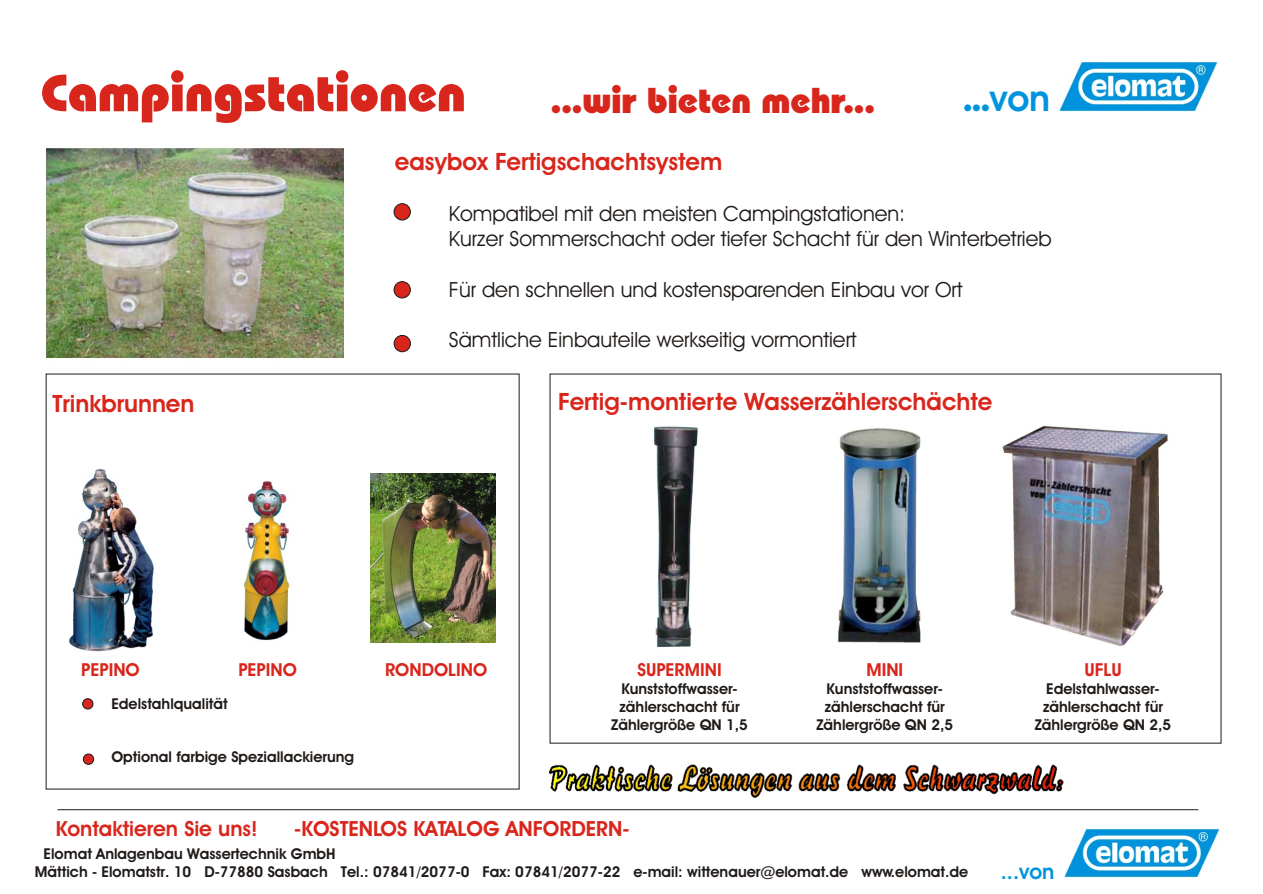
<style>
.page{position:relative;width:1263px;height:894px;background:#fff}
.page>*{position:absolute;margin:0;border:0;box-sizing:border-box;transform-origin:0 0}
.t1{font:52.5px "Bauhaus Hv BT";color:#d9261c}
.t2{font:36px "Bauhaus Hv BT";color:#d9261c}
.t3{font:30px "Bauhaus Hv BT";color:#0094de}
.t4{font:700 24px "Avant Garde Bk BT";color:#d9261c}
.t5{font:21px/25.2px "Avant Garde Bk BT";color:#1f1a17}
.t6{font:700 21px "Avant Garde Bk BT";color:#d9261c}
.t7{font:700 21px "Avant Garde Bk BT";color:#0094de}
.t8{font:700 18px "Avant Garde Bk BT";color:#d9261c}
.t9{font:700 15px/17.9px "Avant Garde Bk BT";color:#1f1a17;text-align:center}
.s1{font-family:"Avant Garde Bk BT";font-weight:700;font-size:36px}
</style>
<div class="page">
<img style="left:1059px;top:61px;width:159px;height:50px">
<img style="left:1064px;top:828px;width:156px;height:50px">
<img style="left:549px;top:764px;width:515px;height:34px">
<img style="left:45px;top:148px;width:300px;height:211px">
<div style="left:394px;top:204px;width:17px;height:16px;background:#d9261c;border:1px solid #1f1a17;border-radius:50%"></div>
<div style="left:394px;top:335px;width:17px;height:17px;background:#d9261c;border:1px solid #1f1a17;border-radius:50%"></div>
<div style="left:394px;top:281px;width:17px;height:17px;background:#d9261c;border:1px solid #1f1a17;border-radius:50%"></div>
<img style="left:69px;top:468px;width:85px;height:184px">
<img style="left:371px;top:474px;width:125px;height:168px">
<img style="left:243px;top:481px;width:47px;height:160px">
<img style="left:653px;top:425px;width:515px;height:223px">
<div style="left:82px;top:699px;width:11px;height:10px;background:#d9261c;border:1px solid #1f1a17;border-radius:50%"></div>
<div style="left:83px;top:754px;width:11px;height:11px;background:#d9261c;border:1px solid #1f1a17;border-radius:50%"></div>
<hr style="left:58px;top:809px;width:1140px;height:1px;background:#1f1a17">
<h1 class="t1" style="left:41px;top:71px;width:426px">Campingstationen</h1>
<h2 class="t2" style="left:551px;top:85px;width:326px">...wir bieten mehr...</h2>
<h3 class="t3" style="left:963px;top:88px;width:88px">...<span class="s1">von</span></h3>
<h3 class="t4" style="left:53px;top:394px;width:143px">Trinkbrunnen</h3>
<h3 class="t4" style="left:395px;top:152px;width:329px">easybox Fertigschachtsystem</h3>
<h3 class="t5" style="left:449px;top:203px;width:604px">Kompatibel mit den meisten Campingstationen:<br>Kurzer Sommerschacht oder tiefer Schacht für den Winterbetrieb</h3>
<h3 class="t5" style="left:449px;top:279px;width:515px">Für den schnellen und kostensparenden Einbau vor Ort</h3>
<h3 class="t5" style="left:449px;top:329px;width:409px">Sämtliche Einbauteile werkseitig vormontiert</h3>
<h3 class="t4" style="left:558px;top:392px;width:436px">Fertig-montierte Wasserzählerschächte</h3>
<p class="t8" style="left:81px;top:662px;width:60px">PEPINO</p>
<p class="t8" style="left:238px;top:662px;width:60px">PEPINO</p>
<p class="t8" style="left:385px;top:662px;width:104px">RONDOLINO</p>
<p class="t9" style="left:111px;top:696px;width:118px">Edelstahlqualität</p>
<p class="t9" style="left:111px;top:749px;width:244px">Optional farbige Speziallackierung</p>
<p class="t8" style="left:637px;top:662px;width:86px">SUPERMINI</p>
<p class="t9" style="left:611px;top:682px;width:138px">Kunststoffwasser&shy;zählerschacht für<br>Zählergröße QN 1,5</p>
<h3 class="t6" style="left:56px;top:820px;width:203px">Kontaktieren Sie uns!</h3>
<h3 class="t6" style="left:294px;top:820px;width:337px">-KOSTENLOS KATALOG ANFORDERN-</h3>
<p class="t8" style="left:866px;top:662px;width:38px">MINI</p>
<p class="t9" style="left:817px;top:681px;width:138px">Kunststoffwasser&shy;zählerschacht für<br>Zählergröße QN 2,5</p>
<p class="t9" style="left:35px;top:846px;width:935px;text-align:left;text-indent:9px">Elomat Anlagenbau Wassertechnik GmbH<br>Mättich - Elomatstr. 10 D-77880 Sasbach Tel.: 07841/2077-0 Fax: 07841/2077-22 e-mail: wittenauer@elomat.de www.elomat.de</p>
<p class="t8" style="left:1084px;top:662px;width:39px">UFLU</p>
<p class="t9" style="left:1035px;top:681px;width:138px">Edelstahlwasser&shy;zählerschacht für<br>Zählergröße QN 2,5</p>
<h3 class="t7" style="left:1001px;top:863px;width:55px">...von</h3>
</div>
